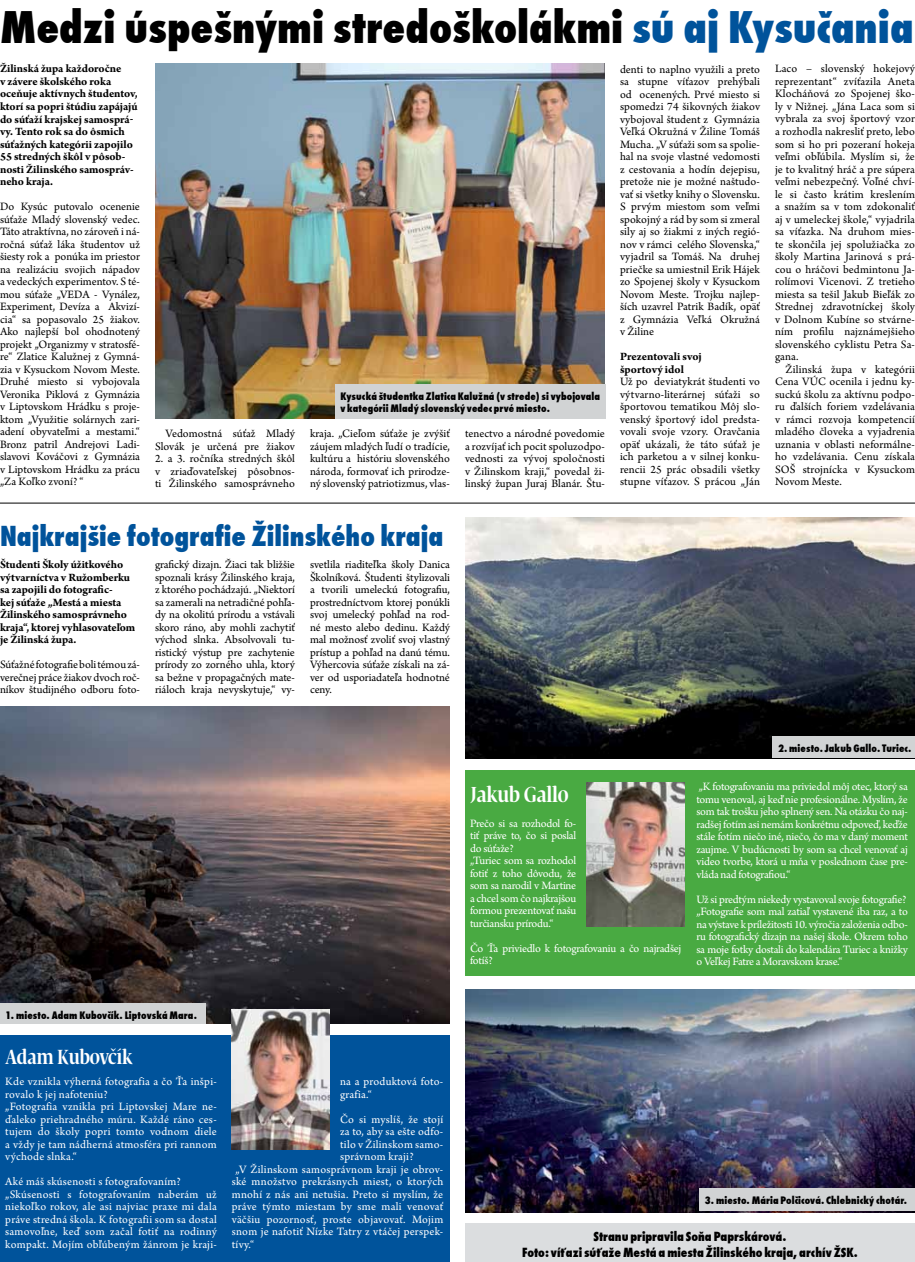
<style>
.page{position:relative;width:915px;height:1262px;background:#fff}
.page>*{position:absolute;margin:0;border:0;box-sizing:border-box;transform-origin:0 0}
.t1{font:800 condensed 47.5px "Futura TEE";color:#000}
.t2{font:800 condensed 30px "Futura TEE";color:#00539b}
.t3{font:600 condensed 21.25px "Fedra Serif Display";letter-spacing:-.005em;color:#fff}
.t4{font:600 condensed 20px "Fedra Serif Display";color:#fff}
.t5{font:800 condensed 13.75px/15.5px "Futura TEE";color:#000;text-align:center}
.t6{font:11.88px/12.5px "Arno Pro";color:#000;text-align:justify}
.t7{font:11.88px/12.5px "Arno Pro";letter-spacing:.015em;color:#fff}
.t8{font:700 11.88px/12.5px "Arno Pro";letter-spacing:-.005em;color:#000}
.t9{font:11.88px/12.5px "Arno Pro";letter-spacing:-.02em;color:#fff}
.t10{font:800 condensed 11.25px/12.5px "Futura TEE";letter-spacing:.01em;color:#000}
.s1{color:#00539b}
</style>
<div class="page">
<div style="left:465px;top:770px;width:449px;height:205px;background:#49aa42"></div>
<div style="left:0;top:1035px;width:450px;height:226px;background:#00539b"></div>
<div style="left:465px;top:1223px;width:449px;height:38px;background:#dbdddf"></div>
<img style="left:155px;top:63px;width:449px;height:355px">
<div style="left:335px;top:384px;width:270px;height:34px;background:#d1d3d4"></div>
<img style="left:0;top:707px;width:450px;height:316px">
<img style="left:465px;top:517px;width:449px;height:241px">
<img style="left:465px;top:989px;width:449px;height:223px">
<div style="left:772px;top:736px;width:142px;height:22px;background:#d1d3d4"></div>
<div style="left:699px;top:1188px;width:215px;height:22px;background:#d1d3d4"></div>
<div style="left:0;top:1003px;width:206px;height:21px;background:#d1d3d4"></div>
<hr style="left:0;top:503px;width:914px;height:1px;background:#000">
<img style="left:586px;top:782px;width:98px;height:144px">
<img style="left:232px;top:1009px;width:97px;height:140px">
<h1 class="t1" style="left:0;top:0;width:914px">Medzi úspešnými stredoškolákmi <span class="s1">sú aj Kysučania</span></h1>
<p class="t8" style="left:0;top:63px;width:139px">Žilinská župa každoročne<br>v závere školského roka oceňuje aktívnych študentov, ktorí sa popri štúdiu zapájajú do súťaží krajskej samosprá&shy;vy. Tento rok sa do ôsmich súťažných kategórii zapojilo<br>55 stredných škôl v pôsob&shy;nosti Žilinského samospráv&shy;neho kraja.</p>
<p class="t6" style="left:0;top:201px;width:141px">Do Kysúc putovalo ocenenie súťaže Mladý slovenský vedec.<br>Táto atraktívna, no zároveň i ná&shy;ročná súťaž láka študentov už šiesty rok a ponúka im priestor na realizáciu svojich nápadov a vedeckých experimentov. S té&shy;mou súťaže „VEDA - Vynález, Experiment, Devíza a Akvizí&shy;cia“ sa popasovalo 25 žiakov.<br>Ako najlepší bol ohodnotený projekt „Organizmy v stratosfé&shy;re“ Zlatice Kalužnej z Gymná&shy;zia v Kysuckom Novom Meste.<br>Druhé miesto si vybojovala Veronika Piklová z Gymnázia v Liptovskom Hrádku s proje&shy;ktom „Využitie solárnych zari&shy;adení obyvateľmi a mestami.“ Bronz patril Andrejovi Ladi&shy;slavovi Kováčovi z Gymnázia v Liptovskom Hrádku za prácu „Za Koľko zvoní? “</p>
<p class="t6" style="left:774px;top:63px;width:141px">Laco – slovenský hokejový reprezentant“ zvíťazila Aneta Klocháňová zo Spojenej ško&shy;ly v Nižnej. „Jána Laca som si vybrala za svoj športový vzor a rozhodla nakresliť preto, lebo som si ho pri pozeraní hokeja veľmi obľúbila. Myslím si, že je to kvalitný hráč a pre súpera veľmi nebezpečný. Voľné chví&shy;le si často krátim kreslením a snažím sa v tom zdokonaliť aj v umeleckej škole,“ vyjadrila sa víťazka. Na druhom mies&shy;te skončila jej spolužiačka zo školy Martina Jarinová s prá&shy;cou o hráčovi bedmintonu Ja&shy;rolímovi Vicenovi. Z tretieho miesta sa tešil Jakub Bieľák zo Strednej zdravotníckej školy v Dolnom Kubíne so stvárne&shy;ním profilu najznámejšieho slovenského cyklistu Petra Sa&shy;gana.</p>
<p class="t6" style="left:774px;top:363px;width:141px;text-indent:11px">Žilinská župa v kategórii Cena VÚC ocenila i jednu ky&shy;suckú školu za aktívnu podpo&shy;ru ďalších foriem vzdelávania v rámci rozvoja kompetencií mladého človeka a vyjadrenia uznania v oblasti neformálne&shy;ho vzdelávania. Cenu získala SOŠ strojnícka v Kysuckom Novom Meste.</p>
<p class="t6" style="left:619px;top:63px;width:141px">denti to naplno využili a preto sa stupne víťazov prehýbali od ocenených. Prvé miesto si spomedzi 74 šikovných žiakov vybojoval študent z Gymnázia Veľká Okružná v Žiline Tomáš Mucha. „V súťaži som sa spolie&shy;hal na svoje vlastné vedomosti z cestovania a hodín dejepisu, pretože nie je možné naštudo&shy;vať si všetky knihy o Slovensku.<br>S prvým miestom som veľmi spokojný a rád by som si zmeral sily aj so žiakmi z iných regió&shy;nov v rámci celého Slovenska,“ vyjadril sa Tomáš. Na druhej priečke sa umiestnil Erik Hájek zo Spojenej školy v Kysuckom Novom Meste. Trojku najlep&shy;ších uzavrel Patrik Badík, opäť z Gymnázia Veľká Okružná v Žiline</p>
<p class="t8" style="left:619px;top:351px;width:83px">Prezentovali svoj športový idol</p>
<p class="t6" style="left:619px;top:376px;width:141px">Už po deviatykrát študenti vo výtvarno-literárnej súťaži so športovou tematikou Môj slo&shy;venský športový idol predsta&shy;vovali svoje vzory. Oravčania opäť ukázali, že táto súťaž je ich parketou a v silnej konku&shy;rencii 25 prác obsadili všetky stupne víťazov. S prácou „Ján</p>
<p class="t10" style="left:340px;top:390px;width:261px">Kysucká študentka Zlatica Kalužná (v strede) si vybojovala v kategórii Mladý slovenský vedec prvé miesto.</p>
<p class="t6" style="left:155px;top:428px;width:141px;text-align:right">Vedomostná súťaž Mladý<br>Slovák je určená pre žiakov</p>
<p class="t6" style="left:155px;top:453px;width:141px">2. a 3. ročníka stredných škôl v zriaďovateľskej pôsobnos&shy;ti Žilinského samosprávneho</p>
<p class="t6" style="left:310px;top:428px;width:141px">kraja. „Cieľom súťaže je zvýšiť záujem mladých ľudí o tradície, kultúru a históriu slovenského národa, formovať ich prirodze&shy;ný slovenský patriotizmus, vlas-</p>
<p class="t6" style="left:465px;top:428px;width:141px">tenectvo a národné povedomie a rozvíjať ich pocit spoluzodpo&shy;vednosti za vývoj spoločnosti v Žilinskom kraji,“ povedal ži&shy;linský župan Juraj Blanár. Štu-</p>
<h2 class="t2" style="left:0;top:519px;width:444px">Najkrajšie fotografie Žilinského kraja</h2>
<p class="t8" style="left:0;top:559px;width:137px">Študenti Školy úžitkového výtvarníctva v Ružomberku sa zapojili do fotografic-<br>kej súťaže „Mestá a miesta<br>Žilinského samosprávneho kraja“, ktorej vyhlasovateľom je Žilinská župa.</p>
<p class="t6" style="left:0;top:659px;width:141px">Súťažné fotografie boli témou zá&shy;verečnej práce žiakov dvoch roč&shy;níkov študijného odboru foto-</p>
<p class="t6" style="left:155px;top:559px;width:141px">grafický dizajn. Žiaci tak bližšie spoznali krásy Žilinského kraja, z ktorého pochádzajú. „Niektorí sa zamerali na netradičné pohľa&shy;dy na okolitú prírodu a vstávali skoro ráno, aby mohli zachytiť východ slnka. Absolvovali tu&shy;ristický výstup pre zachytenie prírody zo zorného uhla, ktorý sa bežne v propagačných mate&shy;riáloch kraja nevyskytuje,“ vy-</p>
<p class="t6" style="left:310px;top:559px;width:141px">svetlila riaditeľka školy Danica Školníková. Študenti štylizovali a tvorili umeleckú fotografiu, prostredníctvom ktorej ponúkli svoj umelecký pohľad na rod&shy;né mesto alebo dedinu. Každý mal možnosť zvoliť svoj vlastný prístup a pohľad na danú tému.<br>Výhercovia súťaže získali na zá&shy;ver od usporiadateľa hodnotné ceny.</p>
<p class="t10" style="left:5px;top:1009px;width:193px">1. miesto. Adam Kubovčík. Liptovská Mara.</p>
<h3 class="t4" style="left:5px;top:1044px;width:129px">Adam Kubovčík</h3>
<p class="t7" style="left:5px;top:1075px;width:213px">Kde vznikla výherná fotografia a čo Ťa inšpi&shy;rovalo k jej nafoteniu?<br>„Fotografia vznikla pri Liptovskej Mare ne&shy;ďaleko priehradného múru. Každé ráno ces&shy;tujem do školy popri tomto vodnom diele a vždy je tam nádherná atmosféra pri rannom východe slnka.“</p>
<p class="t7" style="left:5px;top:1175px;width:213px">Aké máš skúsenosti s fotografovaním? „Skúsenosti s fotografovaním naberám už niekoľko rokov, ale asi najviac praxe mi dala práve stredná škola. K fotografii som sa dostal samovoľne, keď som začal fotiť na rodinný kompakt. Mojím obľúbeným žánrom je kraji-</p>
<p class="t7" style="left:340px;top:1075px;width:105px">na a produktová foto&shy;grafia.“</p>
<p class="t7" style="left:340px;top:1113px;width:105px">Čo si myslíš, že stojí</p>
<p class="t7" style="left:340px;top:1125px;width:105px">za to, aby sa ešte odfo-</p>
<p class="t7" style="left:340px;top:1138px;width:105px">tilo v Žilinskom samo-</p>
<p class="t7" style="left:340px;top:1151px;width:75px">správnom kraji?</p>
<p class="t7" style="left:235px;top:1163px;width:209px">„V Žilinskom samosprávnom kraji je obrov-</p>
<p class="t7" style="left:232px;top:1176px;width:213px">ské množstvo prekrásnych miest, o ktorých</p>
<p class="t7" style="left:232px;top:1188px;width:213px">mnohí z nás ani netušia. Preto si myslím, že</p>
<p class="t7" style="left:232px;top:1201px;width:213px">práve týmto miestam by sme mali venovať</p>
<p class="t7" style="left:232px;top:1213px;width:213px">väčšiu pozornosť, proste objavovať. Mojim</p>
<p class="t7" style="left:232px;top:1226px;width:213px">snom je nafotiť Nízke Tatry z vtáčej perspek-</p>
<p class="t7" style="left:232px;top:1238px;width:24px">tívy.“</p>
<h3 class="t3" style="left:471px;top:781px;width:99px">Jakub Gallo</h3>
<p class="t9" style="left:470px;top:817px;width:108px">Prečo si sa rozhodol fo&shy;tiť práve to, čo si poslal do súťaže?<br>„Turiec som sa rozhodol fotiť z toho dôvodu, že som sa narodil v Martine a chcel som čo najkrajšou formou prezentovať našu turčiansku prírodu.“</p>
<p class="t9" style="left:470px;top:942px;width:213px">Čo Ťa priviedlo k fotografovaniu a čo najradšej fotíš?</p>
<p class="t10" style="left:777px;top:742px;width:135px">2. miesto. Jakub Gallo. Turiec.</p>
<p class="t7" style="left:696px;top:781px;width:213px;text-align:justify">„K fotografovaniu ma priviedol môj otec, ktorý sa tomu venoval, aj keď nie profesionálne. Myslím, že som tak trošku jeho splnený sen. Na otázku čo naj&shy;radšej fotím asi nemám konkrétnu odpoveď, keďže stále fotím niečo iné, niečo, čo ma v daný moment zaujme. V budúcnosti by som sa chcel venovať aj video tvorbe, ktorá u mňa v poslednom čase pre&shy;vláda nad fotografiou.“</p>
<p class="t7" style="left:696px;top:893px;width:213px;text-align:justify">Už si predtým niekedy vystavoval svoje fotografie? „Fotografie som mal zatiaľ vystavené iba raz, a to na výstave k príležitosti 10. výročia založenia odbo&shy;ru fotografický dizajn na našej škole. Okrem toho sa moje fotky dostali do kalendára Turiec a knižky o Veľkej Fatre a Moravskom krase.“</p>
<p class="t10" style="left:704px;top:1194px;width:204px">3. miesto. Mária Polčicová. Chlebnický chotár.</p>
<p class="t5" style="left:522px;top:1229px;width:337px">Stranu pripravila Soňa Paprskárová.<br>Foto: víťazi súťaže Mestá a miesta Žilinského kraja, archív ŽSK.</p>
</div>
